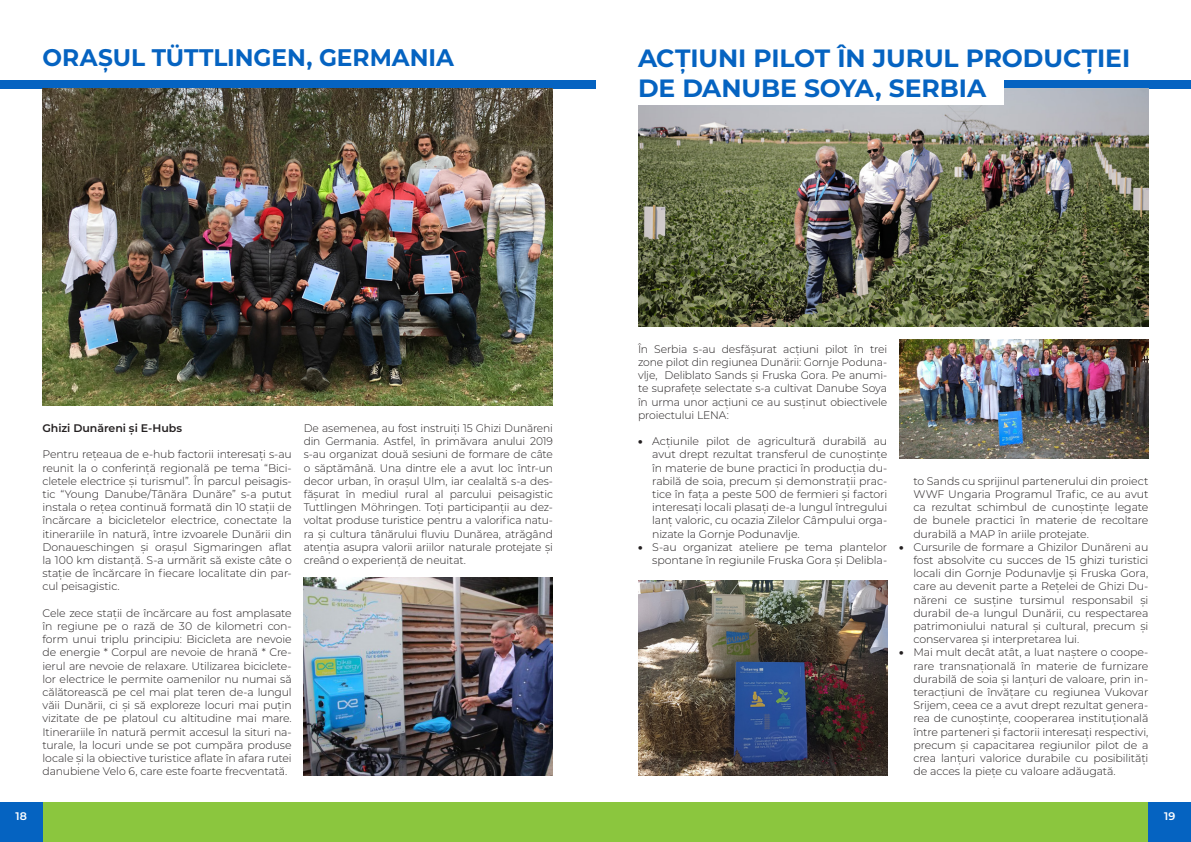
<style>
.page{position:relative;width:1191px;height:842px;background:#fff}
.page>*{position:absolute;margin:0;border:0;box-sizing:border-box;transform-origin:0 0}
.t1{font:700 25px/30px "Montserrat";letter-spacing:-.005em;color:#0563c1}
.t2{font:700 24px "Montserrat";letter-spacing:-.005em;color:#0563c1}
.t3{font:300 11px/13.2px "Montserrat";letter-spacing:-.015em;color:#231f20;text-align:justify}
.t4{font:600 11px "Montserrat";letter-spacing:-.005em;color:#231f20}
.t5{font:600 11px "Montserrat";color:#fff}
.s1{font-weight:900}
</style>
<div class="page">
<div style="left:1004px;top:80px;width:187px;height:8px;background:#0563c1"></div>
<div style="left:0;top:80px;width:595px;height:8px;background:#0563c1"></div>
<div style="left:0;top:802px;width:595px;height:40px;background:#8bc63e"></div>
<div style="left:595px;top:802px;width:596px;height:40px;background:#8bc63e"></div>
<img style="left:43px;top:88px;width:510px;height:318px">
<img style="left:638px;top:88px;width:510px;height:238px">
<img style="left:638px;top:581px;width:249px;height:194px">
<img style="left:899px;top:340px;width:249px;height:118px">
<img style="left:304px;top:577px;width:249px;height:198px">
<div style="left:620px;top:64px;width:384px;height:41px;background:#fff"></div>
<div style="left:0;top:802px;width:43px;height:40px;background:#0563c1"></div>
<div style="left:1148px;top:802px;width:43px;height:40px;background:#0563c1"></div>
<p class="t2" style="left:43px;top:40px;width:413px">ORAȘUL TÜTTLINGEN, GERMANIA</p>
<p class="t1" style="left:638px;top:42px;width:493px">ACȚIUNI PILOT ÎN JURUL PRODUCȚIEI<br>DE DANUBE SOYA, SERBIA</p>
<p class="t4" style="left:43px;top:420px;width:141px">Ghizi Dunăreni și E-Hubs</p>
<p class="t3" style="left:43px;top:448px;width:251px">Pentru rețeaua de e-hub factorii interesați s-au reunit la o conferință regională pe tema “Bici&shy;cletele electrice și turismul”. În parcul peisagis&shy;tic “Young Danube/Tânăra Dunăre” s-a putut instala o rețea continuă formată din 10 stații de încărcare a bicicletelor electrice, conectate la itinerariile în natură, între izvoarele Dunării din Donaueschingen și orașul Sigmaringen aflat la 100 km distanță. S-a urmărit să existe câte o stație de încărcare în fiecare localitate din par&shy;cul peisagistic.</p>
<p class="t3" style="left:43px;top:606px;width:251px">Cele zece stații de încărcare au fost amplasate în regiune pe o rază de 30 de kilometri con&shy;form unui triplu principiu: Bicicleta are nevoie de energie * Corpul are nevoie de hrană * Cre&shy;ierul are nevoie de relaxare. Utilizarea biciclete&shy;lor electrice le permite oamenilor nu numai să călătorească pe cel mai plat teren de-a lungul văii Dunării, ci și să exploreze locuri mai puțin vizitate de pe platoul cu altitudine mai mare.<br>Itinerariile în natură permit accesul la situri na&shy;turale, la locuri unde se pot cumpăra produse locale și la obiective turistice aflate în afara rutei danubiene Velo 6, care este foarte frecventată.</p>
<p class="t3" style="left:304px;top:421px;width:251px">De asemenea, au fost instruiți 15 Ghizi Dunăreni din Germania. Astfel, în primăvara anului 2019 s-au organizat două sesiuni de formare de câte o săptămână. Una dintre ele a avut loc într-un decor urban, în orașul Ulm, iar cealaltă s-a des&shy;fășurat în mediul rural al parcului peisagistic Tuttlingen Möhringen. Toți participanții au dez&shy;voltat produse turistice pentru a valorifica natu&shy;ra și cultura tânărului fluviu Dunărea, atrăgând atenția asupra valorii ariilor naturale protejate și creând o experiență de neuitat.</p>
<p class="t3" style="left:638px;top:342px;width:251px">În Serbia s-au desfășurat acțiuni pilot în trei zone pilot din regiunea Dunării: Gornje Poduna&shy;vlje, Deliblato Sands și Fruska Gora. Pe anumi&shy;te suprafețe selectate s-a cultivat Danube Soya în urma unor acțiuni ce au susținut obiectivele proiectului LENA:</p>
<p class="t3" style="left:652px;top:434px;width:236px;text-indent:-14px"><span class="s1">•</span> Acțiunile pilot de agricultură durabilă au avut drept rezultat transferul de cunoștințe în materie de bune practici în producția du&shy;rabilă de soia, precum și demonstrații prac&shy;tice în fața a peste 500 de fermieri și factori interesați locali plasați de-a lungul întregului lanț valoric, cu ocazia Zilelor Câmpului orga&shy;nizate la Gornje Podunavlje.</p>
<p class="t3" style="left:638px;top:540px;width:251px;text-align:right"><span class="s1">•</span> S-au organizat ateliere pe tema plantelor spontane în regiunile Fruska Gora și Delibla-</p>
<p class="t3" style="left:913px;top:474px;width:236px">to Sands cu sprijinul partenerului din proiect WWF Ungaria Programul Trafic, ce au avut ca rezultat schimbul de cunoștințe legate de bunele practici în materie de recoltare durabilă a MAP în ariile protejate.</p>
<p class="t3" style="left:913px;top:540px;width:236px;text-indent:-14px"><span class="s1">•</span> Cursurile de formare a Ghizilor Dunăreni au fost absolvite cu succes de 15 ghizi turistici locali din Gornje Podunavlje și Fruska Gora, care au devenit parte a Rețelei de Ghizi Du&shy;năreni ce susține tursimul responsabil și durabil de-a lungul Dunării, cu respectarea patrimoniului natural și cultural, precum și conservarea și interpretarea lui.</p>
<p class="t3" style="left:913px;top:646px;width:236px;text-indent:-14px"><span class="s1">•</span> Mai mult decât atât, a luat naștere o coope&shy;rare transnațională în materie de furnizare durabilă de soia și lanțuri de valoare, prin in&shy;teracțiuni de învățare cu regiunea Vukovar Srijem, ceea ce a avut drept rezultat genera&shy;rea de cunoștințe, cooperarea instituțională între parteneri și factorii interesați respectivi, precum și capacitarea regiunilor pilot de a crea lanțuri valorice durabile cu posibilități de acces la piețe cu valoare adăugată.</p>
<p class="t5" style="left:16px;top:809px;width:13px">18</p>
<p class="t5" style="left:1164px;top:809px;width:13px">19</p>
</div>
